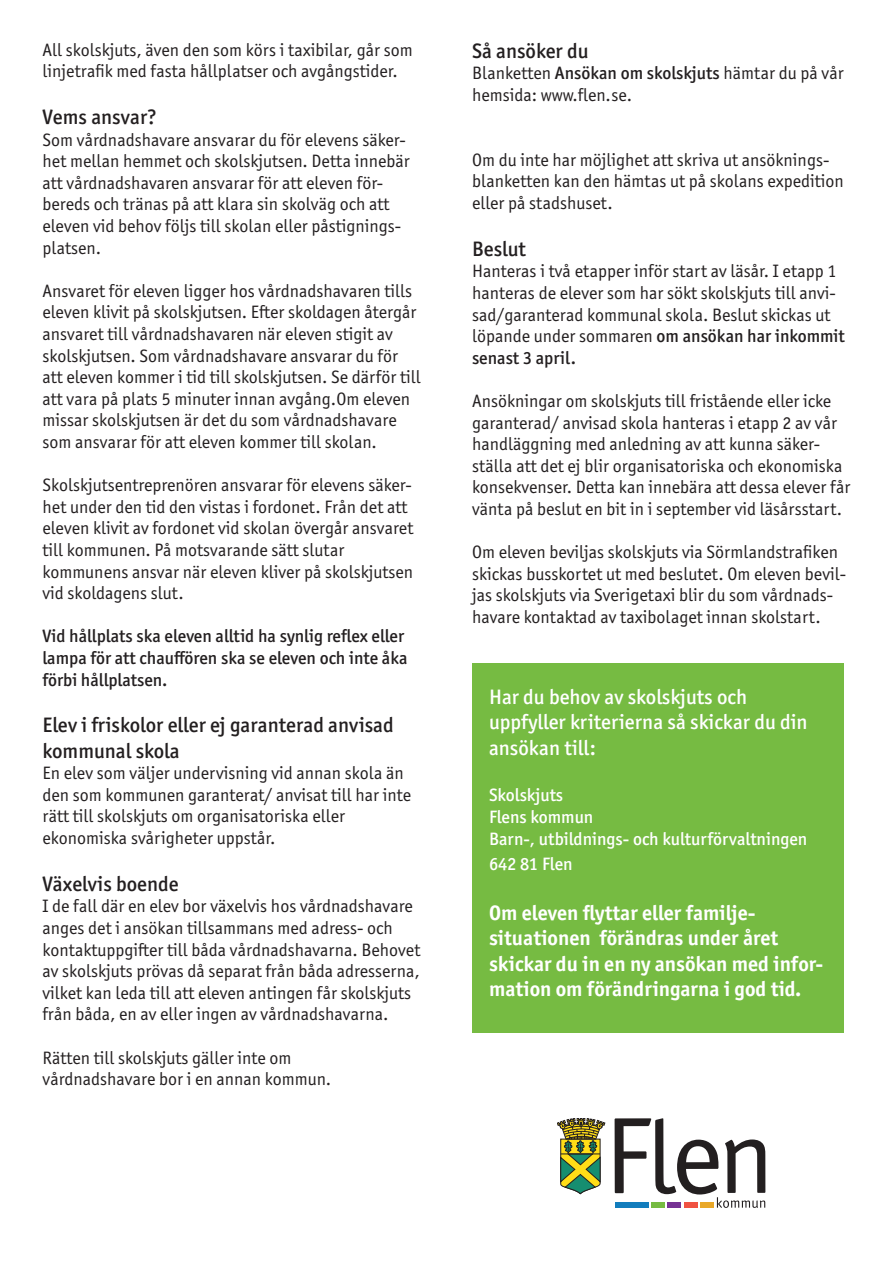
<style>
.page{position:relative;width:893px;height:1263px;background:#fff}
.page>*{position:absolute;margin:0;border:0;box-sizing:border-box;transform-origin:0 0}
.t1{font:700 21px/25.2px "Officina Sans ITC Pro";color:#fff}
.t2{font:500 21px/25.2px "Officina Sans ITC Pro";color:#231f20}
.t3{font:500 21px/25.2px "Officina Sans ITC Pro";color:#fff}
.t4{font:18px/21.6px "Officina Sans ITC Pro";color:#231f20}
.t5{font:500 18px/21.6px "Officina Sans ITC Pro";color:#231f20}
.t6{font:500 18px "Officina Sans ITC Pro";color:#fff}
.s1{font-weight:500}
</style>
<div class="page">
<div style="left:472px;top:663px;width:371px;height:370px;background:#76bb42"></div>
<svg style="left:615px;top:1118px;width:150px;height:90px"></svg>
<div style="left:668px;top:1202px;width:13px;height:6px;background:#763294"></div>
<div style="left:651px;top:1202px;width:14px;height:6px;background:#76bb42"></div>
<div style="left:615px;top:1202px;width:33px;height:6px;background:#127dbd"></div>
<div style="left:684px;top:1202px;width:13px;height:6px;background:#f05242"></div>
<div style="left:701px;top:1202px;width:13px;height:6px;background:#e9a829"></div>
<svg style="left:557px;top:1118px;width:48px;height:76px"></svg>
<p class="t4" style="left:43px;top:39px;width:372px">All skolskjuts, även den som körs i taxibilar, går som linjetrafik med fasta hållplatser och avgångstider.</p>
<p class="t2" style="left:43px;top:104px;width:116px">Vems ansvar?</p>
<p class="t4" style="left:43px;top:129px;width:369px">Som vårdnadshavare ansvarar du för elevens säker&shy;het mellan hemmet och skolskjutsen. Detta innebär att vårdnadshavaren ansvarar för att eleven för&shy;bereds och tränas på att klara sin skolväg och att eleven vid behov följs till skolan eller påstignings&shy;platsen.</p>
<p class="t4" style="left:43px;top:280px;width:380px">Ansvaret för eleven ligger hos vårdnadshavaren tills eleven klivit på skolskjutsen. Efter skoldagen återgår ansvaret till vårdnadshavaren när eleven stigit av skolskjutsen. Som vårdnadshavare ansvarar du för att eleven kommer i tid till skolskjutsen. Se därför till att vara på plats 5 minuter innan avgång.Om eleven missar skolskjutsen är det du som vårdnadshavare som ansvarar för att eleven kommer till skolan.</p>
<p class="t4" style="left:43px;top:474px;width:372px">Skolskjutsentreprenören ansvarar för elevens säker&shy;het under den tid den vistas i fordonet. Från det att eleven klivit av fordonet vid skolan övergår ansvaret till kommunen. På motsvarande sätt slutar kommunens ansvar när eleven kliver på skolskjutsen vid skoldagens slut.</p>
<p class="t5" style="left:43px;top:625px;width:367px">Vid hållplats ska eleven alltid ha synlig reflex eller lampa för att chauffören ska se eleven och inte åka förbi hållplatsen.</p>
<p class="t2" style="left:43px;top:712px;width:353px">Elev i friskolor eller ej garanterad anvisad kommunal skola</p>
<p class="t4" style="left:43px;top:762px;width:370px">En elev som väljer undervisning vid annan skola än den som kommunen garanterat/ anvisat till har inte rätt till skolskjuts om organisatoriska eller ekonomiska svårigheter uppstår.</p>
<p class="t2" style="left:43px;top:871px;width:138px">Växelvis boende</p>
<p class="t4" style="left:43px;top:895px;width:379px">I de fall där en elev bor växelvis hos vårdnadshavare anges det i ansökan tillsammans med adress- och kontaktuppgifter till båda vårdnadshavarna. Behovet av skolskjuts prövas då separat från båda adresserna, vilket kan leda till att eleven antingen får skolskjuts från båda, en av eller ingen av vårdnadshavarna.</p>
<p class="t4" style="left:43px;top:1047px;width:290px">Rätten till skolskjuts gäller inte om vårdnadshavare bor i en annan kommun.</p>
<p class="t2" style="left:472px;top:38px;width:118px">Så ansöker du</p>
<p class="t4" style="left:472px;top:62px;width:373px">Blanketten <span class="s1">Ansökan om skolskjuts</span> hämtar du på vår hemsida: www.flen.se.</p>
<p class="t4" style="left:472px;top:149px;width:373px">Om du inte har möjlighet att skriva ut ansöknings&shy;blanketten kan den hämtas ut på skolans expedition eller på stadshuset.</p>
<p class="t2" style="left:472px;top:236px;width:55px">Beslut</p>
<p class="t4" style="left:472px;top:260px;width:374px">Hanteras i två etapper inför start av läsår. I etapp 1 hanteras de elever som har sökt skolskjuts till anvi&shy;sad/garanterad kommunal skola. Beslut skickas ut löpande under sommaren <span class="s1">om ansökan har inkommit senast 3 april.</span></p>
<p class="t4" style="left:472px;top:390px;width:380px">Ansökningar om skolskjuts till fristående eller icke garanterad/ anvisad skola hanteras i etapp 2 av vår handläggning med anledning av att kunna säker&shy;ställa att det ej blir organisatoriska och ekonomiska konsekvenser. Detta kan innebära att dessa elever får vänta på beslut en bit in i september vid läsårsstart.</p>
<p class="t4" style="left:472px;top:541px;width:375px">Om eleven beviljas skolskjuts via Sörmlandstrafiken skickas busskortet ut med beslutet. Om eleven bevil&shy;jas skolskjuts via Sverigetaxi blir du som vårdnads&shy;havare kontaktad av taxibolaget innan skolstart.</p>
<p class="t3" style="left:489px;top:684px;width:320px">Har du behov av skolskjuts och uppfyller kriterierna så skickar du din ansökan till:</p>
<p class="t6" style="left:489px;top:784px;width:76px">Skolskjuts</p>
<p class="t6" style="left:489px;top:806px;width:106px">Flens kommun</p>
<p class="t6" style="left:489px;top:827px;width:320px">Barn-, utbildnings- och kulturförvaltningen</p>
<p class="t6" style="left:489px;top:853px;width:85px">642 81 Flen</p>
<p class="t1" style="left:489px;top:900px;width:336px">Om eleven flyttar eller familje&shy;situationen förändras under året skickar du in en ny ansökan med infor&shy;mation om förändringarna i god tid.</p>
</div>
